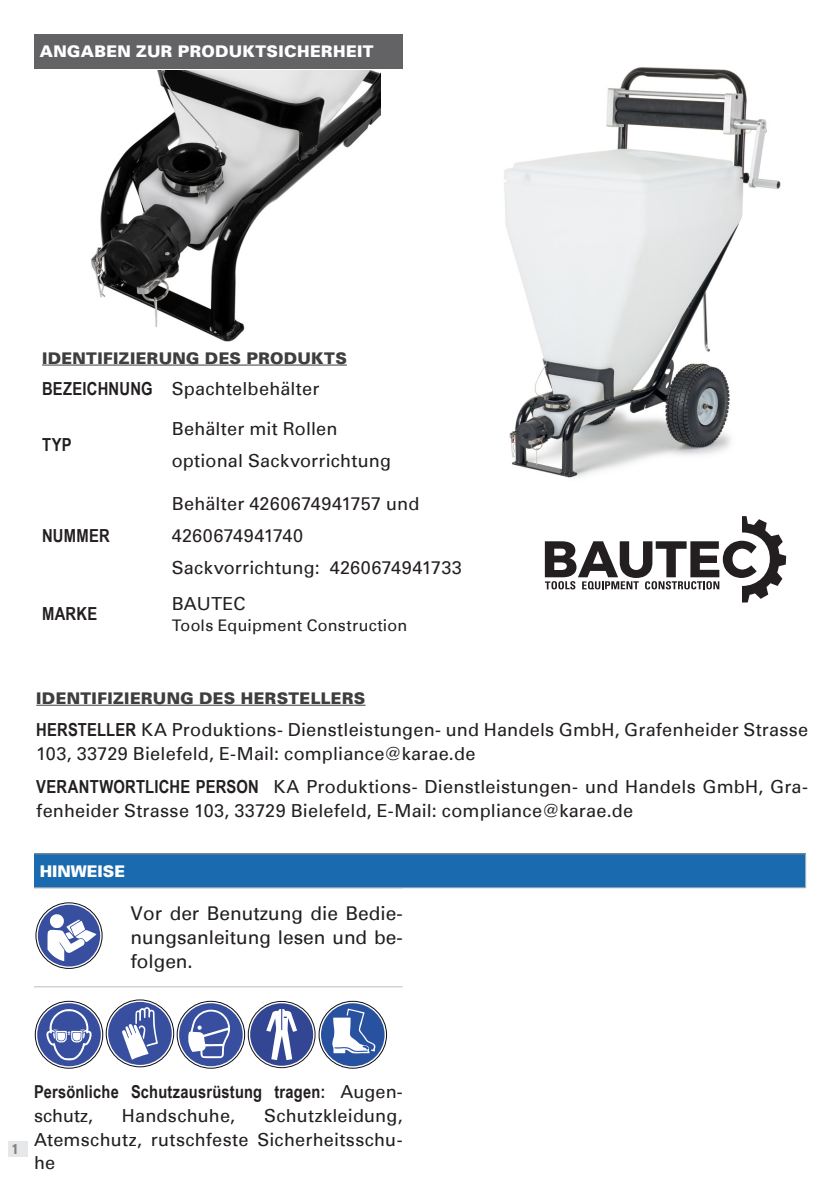
<style>
.page{position:relative;width:840px;height:1191px;background:#fff}
.page>*{position:absolute;margin:0;border:0;box-sizing:border-box;transform-origin:0 0}
.t1{font:19px/24px "Univers";color:#231f20;text-align:justify}
.t2{font:18px/23.6px "Univers";letter-spacing:.01em;color:#231f20}
.t3{font:700 18px "Arial Narrow";letter-spacing:.015em;color:#231f20}
.t4{font:700 17.8px "Arial Narrow";letter-spacing:.01em;color:#231f20}
.t5{font:900 16px "Univers";letter-spacing:.02em;color:#3e3e3f}
.t6{font:900 16px "Univers";letter-spacing:.02em;color:#fff}
.t7{font:16px "Univers";letter-spacing:.015em;color:#231f20}
.t8{font:900 16px "Univers";color:#fff}
.t9{font:700 condensed 14px "Univers 67";color:#808285}
.s1{font-family:"Arial Narrow";font-weight:700}
.s2{font-family:"Univers";font-weight:400;font-size:18px}
</style>
<div class="page">
<div style="left:9px;top:1141px;width:19px;height:16px;background:#e6e7e9"></div>
<div style="left:34px;top:34px;width:369px;height:34px;background:#636366"></div>
<hr style="left:34px;top:986px;width:85px;height:1px;background:#bcbdc0">
<hr style="left:119px;top:986px;width:283px;height:1px;background:#bcbdc0">
<svg style="left:36px;top:903px;width:66px;height:65px"></svg>
<div style="left:36px;top:902px;width:66px;height:66px;border:1px solid #0f0c12;border-radius:50%"></div>
<div style="left:38px;top:904px;width:62px;height:62px;background:#384fa0;border-radius:50%"></div>
<svg style="left:47px;top:912px;width:49px;height:49px"></svg>
<svg style="left:35px;top:1001px;width:68px;height:67px"></svg>
<div style="left:35px;top:1001px;width:68px;height:67px;border:1px solid #0f0c12;border-radius:50%"></div>
<div style="left:37px;top:1003px;width:64px;height:63px;background:#384fa0;border-radius:50%"></div>
<svg style="left:46px;top:1008px;width:46px;height:52px"></svg>
<svg style="left:106px;top:1000px;width:68px;height:66px"></svg>
<div style="left:106px;top:1000px;width:68px;height:67px;border:1px solid #0f0c12;border-radius:50%"></div>
<div style="left:108px;top:1002px;width:64px;height:63px;background:#384fa0;border-radius:50%"></div>
<svg style="left:122px;top:1006px;width:36px;height:53px"></svg>
<svg style="left:177px;top:1001px;width:67px;height:67px"></svg>
<div style="left:177px;top:1001px;width:67px;height:67px;border:1px solid #0f0c12;border-radius:50%"></div>
<div style="left:179px;top:1003px;width:63px;height:63px;background:#384fa0;border-radius:50%"></div>
<svg style="left:188px;top:1009px;width:42px;height:49px"></svg>
<svg style="left:248px;top:1001px;width:67px;height:66px"></svg>
<div style="left:248px;top:1001px;width:67px;height:66px;border:1px solid #1a171b;border-radius:50%"></div>
<div style="left:250px;top:1003px;width:63px;height:62px;background:#324693;border-radius:50%"></div>
<svg style="left:266px;top:1009px;width:31px;height:51px"></svg>
<svg style="left:319px;top:1001px;width:67px;height:67px"></svg>
<div style="left:319px;top:1001px;width:67px;height:67px;border:1px solid #0e0c15;border-radius:50%"></div>
<div style="left:321px;top:1003px;width:63px;height:63px;background:#28529f;border-radius:50%"></div>
<svg style="left:332px;top:1008px;width:45px;height:45px"></svg>
<img style="left:504px;top:67px;width:277px;height:411px">
<hr style="left:36px;top:705px;width:329px;height:1px;background:#3e3e3f">
<svg style="left:544px;top:516px;width:241px;height:86px"></svg>
<img style="left:91px;top:71px;width:289px;height:271px">
<hr style="left:42px;top:365px;width:305px;height:1px;background:#3e3e3f">
<div style="left:34px;top:853px;width:771px;height:34px;background:#1a6ab0"></div>
<hr style="left:34px;top:853px;width:771px;height:1px;background:#939598">
<hr style="left:804px;top:854px;width:1px;height:33px;background:#bcbdc0">
<hr style="left:34px;top:887px;width:771px;height:1px;background:#bcbdc0">
<p class="t6" style="left:40px;top:41px;width:335px">ANGABEN ZUR PRODUKTSICHERHEIT</p>
<p class="t5" style="left:42px;top:347px;width:306px">IDENTIFIZIERUNG DES PRODUKTS</p>
<p class="t2" style="left:42px;top:377px;width:278px"><span class="s1">BEZEICHNUNG</span> Spachtelbehälter</p>
<p class="t3" style="left:42px;top:431px;width:31px">TYP</p>
<p class="t2" style="left:172px;top:413px;width:221px;line-height:32.2px">Behälter mit Rollen optional Sackvorrichtung</p>
<p class="t3" style="left:42px;top:522px;width:69px">NUMMER</p>
<p class="t3" style="left:42px;top:600px;width:57px">MARKE</p>
<p class="t2" style="left:172px;top:487px;width:291px;line-height:32.2px">Behälter 4260674941757 und<br>4260674941740<br>Sackvorrichtung: 4260674941733</p>
<p class="t2" style="left:172px;top:592px;width:75px">BAUTEC</p>
<p class="t7" style="left:172px;top:616px;width:237px">Tools Equipment Construction</p>
<p class="t5" style="left:36px;top:687px;width:330px">IDENTIFIZIERUNG DES HERSTELLERS</p>
<p class="t2" style="left:36px;top:718px;width:773px"><span class="s1">HERSTELLER</span> KA Produktions- Dienstleistungen- und Handels GmbH, Grafenheider Strasse<br>103, 33729 Bielefeld, E-Mail: compliance@karae.de</p>
<p class="t2" style="left:36px;top:774px;width:773px"><span class="s1">VERANTWORTLICHE PERSON</span> KA Produktions- Dienstleistungen- und Handels GmbH, Gra&shy;fenheider Strasse 103, 33729 Bielefeld, E-Mail: compliance@karae.de</p>
<p class="t8" style="left:40px;top:860px;width:87px">HINWEISE</p>
<p class="t1" style="left:130px;top:901px;width:273px">Vor der Benutzung die Bedie&shy;nungsanleitung lesen und be&shy;folgen.</p>
<p class="t9" style="left:12px;top:1140px;width:8px">1</p>
<p class="t4" style="left:34px;top:1078px;width:370px">Persönliche Schutzausrüstung tragen<span class="s2">: Augen-</span></p>
<p class="t2" style="left:34px;top:1104px;width:60px">schutz,</p>
<p class="t2" style="left:122px;top:1104px;width:115px">Handschuhe,</p>
<p class="t2" style="left:34px;top:1104px;width:370px;text-align:justify;text-indent:230px">Schutzkleidung, Atemschutz, rutschfeste Sicherheitsschu&shy;he</p>
</div>
